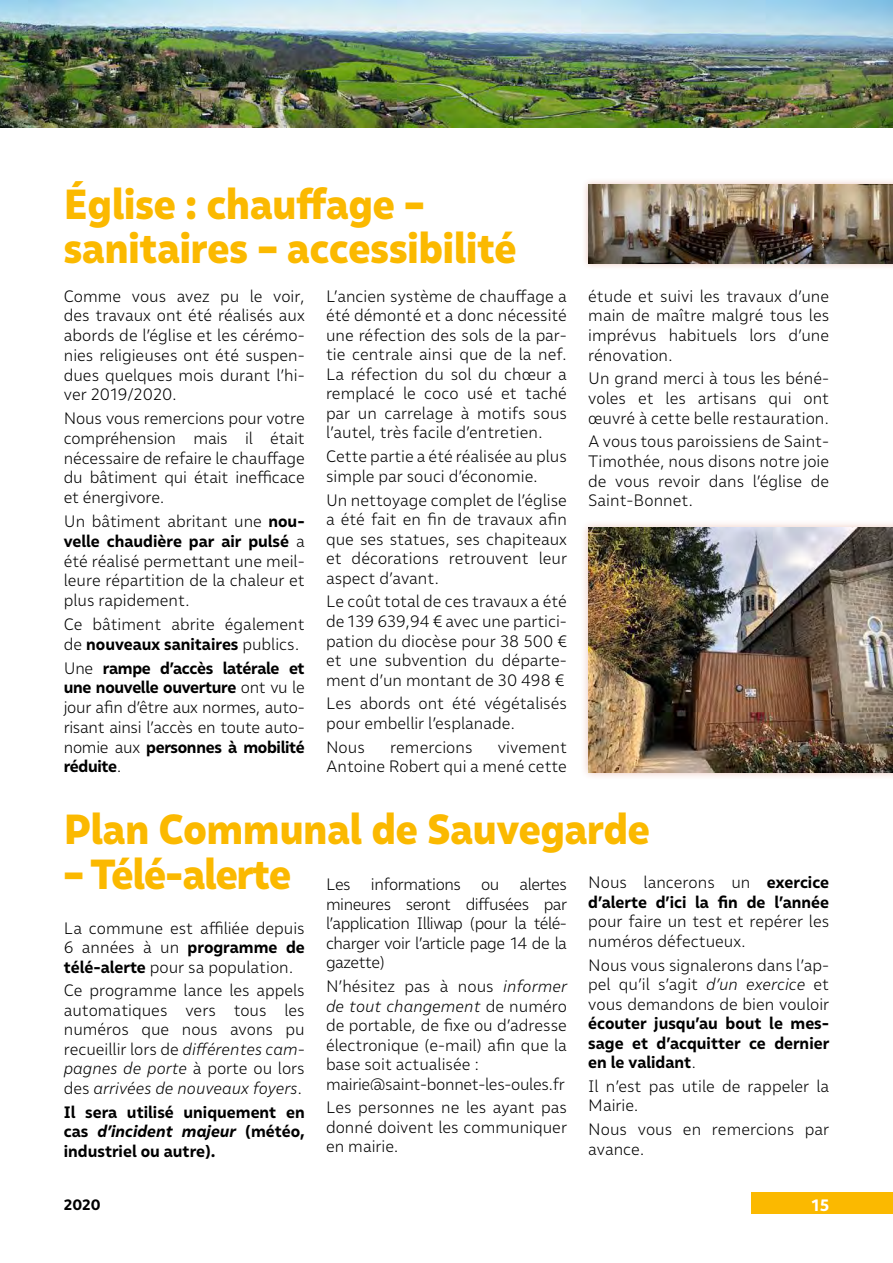
<style>
.page{position:relative;width:893px;height:1263px;background:#fff}
.page>*{position:absolute;margin:0;border:0;box-sizing:border-box;transform-origin:0 0}
.t1{font:800 42px/45px "Malva";color:#fbb900;scale:.95 1}
.t2{font:800 42px "Malva";letter-spacing:-.02em;color:#fbb900;scale:.95 1}
.t3{font:300 16.5px/19.5px "Malva";color:#000;text-align:justify}
.t4{font:700 16.5px/19.5px "Malva";color:#000;text-align:justify}
.t5{font:700 16.5px "Malva";color:#fff}
.t6{font:700 15px "Malva";color:#000}
.s1{font-weight:700}
.s2{font-weight:300}
.s3{font-style:italic}
</style>
<div class="page">
<img style="left:0;top:0;width:893px;height:128px">
<div style="left:751px;top:1192px;width:142px;height:21px;background:#fbb900"></div>
<div style="left:581px;top:177px;width:312px;height:94px;background:#c03d18;opacity:.3"></div>
<img style="left:588px;top:185px;width:305px;height:78px">
<div style="left:580px;top:519px;width:313px;height:261px;background:#c03d18;opacity:.3"></div>
<img style="left:588px;top:528px;width:305px;height:244px">
<h1 class="t1" style="left:64px;top:180px;width:478px">Église : chauffage – sanitaires – accessibilité</h1>
<p class="t3" style="left:64px;top:286px;width:242px">Comme vous avez pu le voir, des travaux ont été réalisés aux abords de l’église et les cérémo&shy;nies religieuses ont été suspen&shy;dues quelques mois durant l’hi&shy;ver 2019/2020.</p>
<p class="t3" style="left:64px;top:408px;width:242px">Nous vous remercions pour votre compréhension mais il était nécessaire de refaire le chauffage du bâtiment qui était inefficace et énergivore.</p>
<p class="t3" style="left:64px;top:511px;width:242px">Un bâtiment abritant une <span class="s1">nou&shy;velle chaudière par air pulsé</span> a été réalisé permettant une meil&shy;leure répartition de la chaleur et plus rapidement.</p>
<p class="t3" style="left:64px;top:614px;width:242px">Ce bâtiment abrite également de <span class="s1">nouveaux sanitaires</span> publics.</p>
<p class="t3" style="left:64px;top:658px;width:242px">Une <span class="s1">rampe d’accès latérale et une nouvelle ouverture</span> ont vu le jour afin d’être aux normes, auto&shy;risant ainsi l’accès en toute auto&shy;nomie aux <span class="s1">personnes à mobilité réduite</span>.</p>
<p class="t3" style="left:326px;top:286px;width:242px">L’ancien système de chauffage a été démonté et a donc nécessité une réfection des sols de la par&shy;tie centrale ainsi que de la nef.<br>La réfection du sol du chœur a remplacé le coco usé et taché par un carrelage à motifs sous l’autel, très facile d’entretien.</p>
<p class="t3" style="left:326px;top:446px;width:242px">Cette partie a été réalisée au plus simple par souci d’économie.</p>
<p class="t3" style="left:326px;top:490px;width:242px">Un nettoyage complet de l’église a été fait en fin de travaux afin que ses statues, ses chapiteaux et décorations retrouvent leur aspect d’avant.</p>
<p class="t3" style="left:326px;top:592px;width:242px">Le coût total de ces travaux a été de 139 639,94 € avec une partici&shy;pation du diocèse pour 38 500 € et une subvention du départe&shy;ment d’un montant de 30 498 €</p>
<p class="t3" style="left:326px;top:694px;width:242px">Les abords ont été végétalisés pour embellir l’esplanade.</p>
<p class="t3" style="left:326px;top:737px;width:40px">Nous</p>
<p class="t3" style="left:390px;top:737px;width:84px">remercions</p>
<p class="t3" style="left:326px;top:737px;width:242px;text-align:right">vivement<br>Antoine Robert qui a mené cette</p>
<p class="t3" style="left:588px;top:286px;width:242px">étude et suivi les travaux d’une main de maître malgré tous les imprévus habituels lors d’une rénovation.</p>
<p class="t3" style="left:588px;top:368px;width:242px">Un grand merci à tous les béné&shy;voles et les artisans qui ont œuvré à cette belle restauration.</p>
<p class="t3" style="left:588px;top:432px;width:242px">A vous tous paroissiens de Saint-Timothée, nous disons notre joie de vous revoir dans l’église de Saint-Bonnet.</p>
<h1 class="t1" style="left:64px;top:805px;width:618px">Plan Communal de Sauvegarde</h1>
<h1 class="t2" style="left:64px;top:848px;width:241px">– Télé-alerte</h1>
<p class="t4" style="left:588px;top:872px;width:242px"><span class="s2">Nous lancerons un</span> exercice d’alerte d’ici la fin de l’année</p>
<p class="t3" style="left:588px;top:911px;width:242px">pour faire un test et repérer les numéros défectueux.</p>
<p class="t3" style="left:588px;top:955px;width:242px">Nous vous signalerons dans l’ap&shy;pel qu’il s’agit <span class="s3">d’un exercice</span> et vous demandons de bien vouloir</p>
<p class="t4" style="left:588px;top:1013px;width:242px">écouter jusqu’au bout le mes&shy;sage et d’acquitter ce dernier en le validant<span class="s2">.</span></p>
<p class="t3" style="left:588px;top:1076px;width:242px">Il n’est pas utile de rappeler la<br>Mairie.</p>
<p class="t3" style="left:588px;top:1119px;width:242px">Nous vous en remercions par avance.</p>
<p class="t3" style="left:326px;top:874px;width:242px">Les informations ou alertes mineures seront diffusées par l’application Illiwap (pour la télé&shy;charger voir l’article page 14 de la gazette)</p>
<p class="t3" style="left:326px;top:976px;width:242px;text-align:left">N’hésitez pas à nous <span class="s3">informer de tout changement</span> de numéro de portable, de fixe ou d’adresse électronique (e-mail) afin que la base soit actualisée : mairie@saint-bonnet-les-oules.fr</p>
<p class="t3" style="left:326px;top:1098px;width:242px">Les personnes ne les ayant pas donné doivent les communiquer en mairie.</p>
<p class="t3" style="left:64px;top:918px;width:242px">La commune est affiliée depuis 6 années à un <span class="s1">programme de télé-alerte</span> pour sa population.</p>
<p class="t3" style="left:64px;top:981px;width:242px">Ce programme lance les appels automatiques vers tous les numéros que nous avons pu recueillir lors de <span class="s3">différentes cam&shy;pagnes de porte</span> à porte ou lors des <span class="s3">arrivées de nouveaux foyers</span>.</p>
<p class="t4" style="left:64px;top:1102px;width:242px">Il sera utilisé uniquement en cas <span class="s3">d’incident majeur</span> (météo, industriel ou autre).</p>
<p class="t6" style="left:64px;top:1195px;width:38px">2020</p>
<p class="t5" style="left:812px;top:1195px;width:19px">15</p>
</div>
